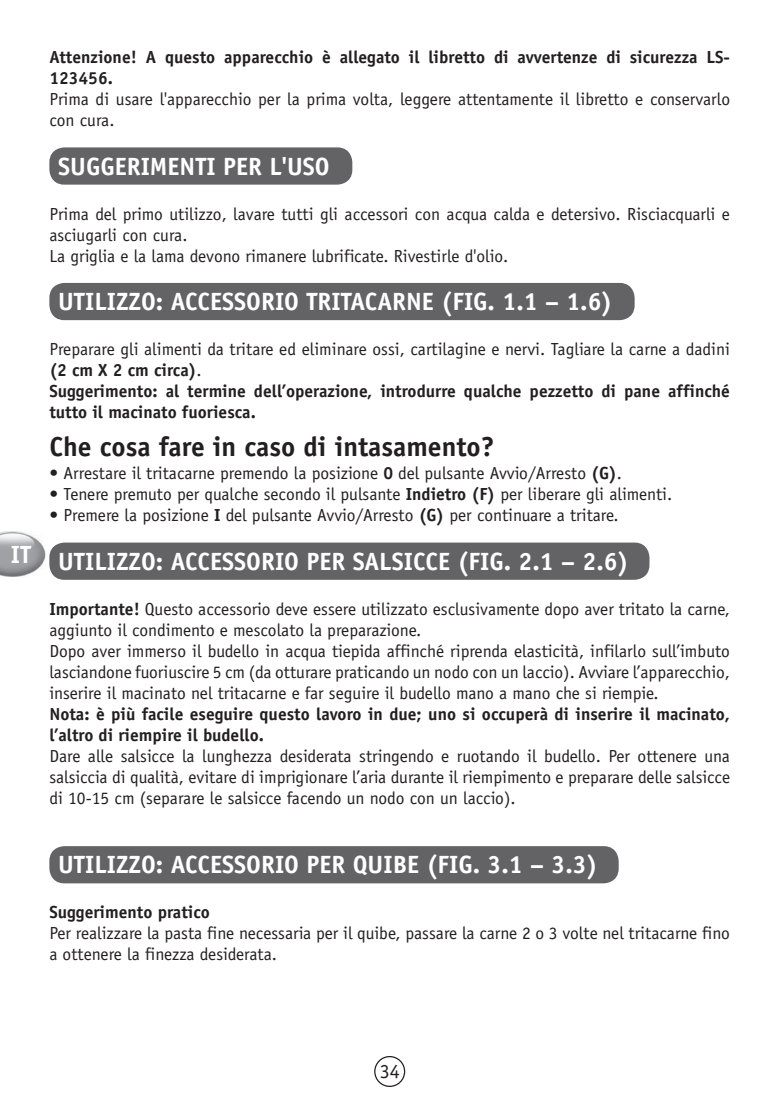
<style>
.page{position:relative;width:778px;height:1106px;background:#fff}
.page>*{position:absolute;margin:0;border:0;box-sizing:border-box;transform-origin:0 0}
.t1{font:700 27.5px "Officina Sans";color:#231f20}
.t2{font:700 25px "Officina Sans";color:#fff}
.t3{font:20px "Officina Sans";color:#231f20}
.t4{font:17.5px/21px "Officina Sans";color:#231f20}
.t5{font:700 17.5px/21px "Officina Sans";color:#231f20}
.s1{font-weight:400}
.s2{font-weight:700}
</style>
<div class="page">
<div style="left:374px;top:1056px;width:31px;height:31px;border:1px solid #231f20;border-radius:50%"></div>
<img style="left:0;top:531px;width:45px;height:45px">
<div style="left:49px;top:147px;width:303px;height:38px;background:#636366;border-radius:15px"></div>
<div style="left:49px;top:283px;width:585px;height:37px;background:#636366;border-radius:15px"></div>
<div style="left:49px;top:542px;width:600px;height:38px;background:#636366;border-radius:15px"></div>
<div style="left:49px;top:846px;width:569px;height:37px;background:#636366;border-radius:15px"></div>
<h2 class="t2" style="left:11px;top:538px;width:22px">IT</h2>
<p class="t5" style="left:49px;top:46px;width:682px">Attenzione! A questo apparecchio è allegato il libretto di avvertenze di sicurezza LS-<br>123456.</p>
<p class="t4" style="left:49px;top:89px;width:682px">Prima di usare l'apparecchio per la prima volta, leggere attentamente il libretto e conservarlo con cura.</p>
<h2 class="t2" style="left:58px;top:151px;width:273px">SUGGERIMENTI PER L'USO</h2>
<p class="t4" style="left:49px;top:203px;width:682px">Prima del primo utilizzo, lavare tutti gli accessori con acqua calda e detersivo. Risciacquarli e asciugarli con cura.<br>La griglia e la lama devono rimanere lubrificate. Rivestirle d'olio.</p>
<h2 class="t2" style="left:58px;top:286px;width:556px">UTILIZZO: ACCESSORIO TRITACARNE (FIG. 1.1 – 1.6)</h2>
<p class="t5" style="left:49px;top:338px;width:682px"><span class="s1">Preparare gli alimenti da tritare ed eliminare ossi, cartilagine e nervi. Tagliare la carne a dadini </span>(2 cm X 2 cm circa)<span class="s1">.<br></span>Suggerimento: al termine dell’operazione, introdurre qualche pezzetto di pane affinché tutto il macinato fuoriesca.</p>
<h1 class="t1" style="left:49px;top:430px;width:447px">Che cosa fare in caso di intasamento?</h1>
<p class="t4" style="left:49px;top:463px;width:574px">• Arrestare il tritacarne premendo la posizione <span class="s2">0</span> del pulsante Avvio/Arresto <span class="s2">(G)</span>.</p>
<p class="t4" style="left:49px;top:484px;width:624px">• Tenere premuto per qualche secondo il pulsante <span class="s2">Indietro (F)</span> per liberare gli alimenti.</p>
<p class="t4" style="left:49px;top:505px;width:571px">• Premere la posizione <span class="s2">I</span> del pulsante Avvio/Arresto <span class="s2">(G)</span> per continuare a tritare.</p>
<h2 class="t2" style="left:58px;top:546px;width:572px">UTILIZZO: ACCESSORIO PER SALSICCE (FIG. 2.1 – 2.6)</h2>
<p class="t4" style="left:49px;top:598px;width:682px"><span class="s2">Importante!</span> Questo accessorio deve essere utilizzato esclusivamente dopo aver tritato la carne, aggiunto il condimento e mescolato la preparazione.<br>Dopo aver immerso il budello in acqua tiepida affinché riprenda elasticità, infilarlo sull’imbuto lasciandone fuoriuscire 5 cm (da otturare praticando un nodo con un laccio). Avviare l’apparecchio, inserire il macinato nel tritacarne e far seguire il budello mano a mano che si riempie.</p>
<p class="t5" style="left:49px;top:703px;width:682px">Nota: è più facile eseguire questo lavoro in due; uno si occuperà di inserire il macinato, l’altro di riempire il budello.</p>
<p class="t4" style="left:49px;top:745px;width:682px;text-align:justify">Dare alle salsicce la lunghezza desiderata stringendo e ruotando il budello. Per ottenere una salsiccia di qualità, evitare di imprigionare l’aria durante il riempimento e preparare delle salsicce di 10-15 cm (separare le salsicce facendo un nodo con un laccio).</p>
<h2 class="t2" style="left:58px;top:849px;width:541px">UTILIZZO: ACCESSORIO PER QUIBE (FIG. 3.1 – 3.3)</h2>
<p class="t5" style="left:49px;top:901px;width:162px">Suggerimento pratico</p>
<p class="t4" style="left:49px;top:923px;width:682px">Per realizzare la pasta fine necessaria per il quibe, passare la carne 2 o 3 volte nel tritacarne fino a ottenere la finezza desiderata.</p>
<p class="t3" style="left:380px;top:1060px;width:21px">34</p>
</div>
